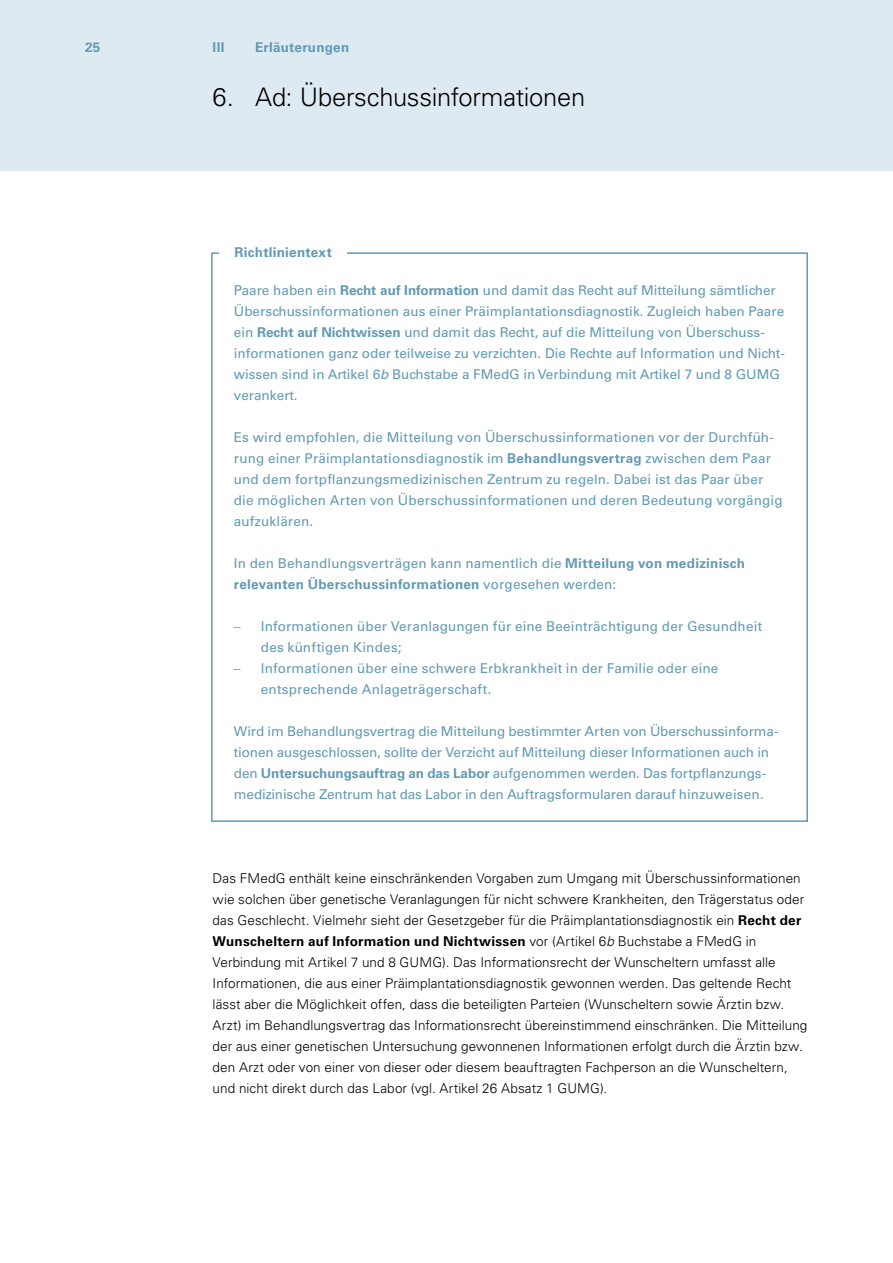
<style>
.page{position:relative;width:893px;height:1263px;background:#fff}
.page>*{position:absolute;margin:0;border:0;box-sizing:border-box;transform-origin:0 0}
.t1{font:300 25.5px "Univers LT Std";letter-spacing:-.01em;color:#000}
.t2{font:13.5px/21px "Univers LT Std";color:#629ab4}
.t3{font:300 13.5px/21px "Univers LT Std";letter-spacing:.005em;color:#000}
.t4{font:700 13.5px "Univers LT Std";letter-spacing:.015em;color:#629ab4}
.s1{font-weight:700}
.s2{font-style:italic}
.s3{font-weight:300}
</style>
<div class="page">
<div style="left:0;top:0;width:893px;height:170px;background:#deeaf1"></div>
<p class="t4" style="left:85px;top:39px;width:17px">25</p>
<p class="t4" style="left:213px;top:39px;width:13px">III</p>
<p class="t4" style="left:255px;top:39px;width:96px">Erläuterungen</p>
<p class="t4" style="left:213px;top:39px;width:72px">Richtlinien</p>
<h1 class="t1" style="left:213px;top:82px;width:374px">6. Ad: Überschussinformationen</h1>
<p class="t4" style="left:234px;top:244px;width:99px">Richtlinientext</p>
<p class="t2" style="left:234px;top:280px;width:552px">Paare haben ein <span class="s1">Recht auf Information</span> und damit das Recht auf Mitteilung sämtlicher Überschussinformationen aus einer Präimplantationsdiagnostik. Zugleich haben Paare ein <span class="s1">Recht auf Nichtwissen</span> und damit das Recht, auf die Mitteilung von Überschuss&shy;informationen ganz oder teilweise zu verzichten. Die Rechte auf Information und Nicht&shy;wissen sind in Artikel 6<span class="s2">b</span> Buchstabe a FMedG in Verbindung mit Artikel 7 und 8 GUMG verankert.</p>
<p class="t2" style="left:234px;top:427px;width:550px">Es wird empfohlen, die Mitteilung von Überschussinformationen vor der Durchfüh&shy;rung einer Präimplantationsdiagnostik im <span class="s1">Behandlungsvertrag</span> zwischen dem Paar und dem fortpflanzungsmedizinischen Zentrum zu regeln. Dabei ist das Paar über die möglichen Arten von Überschussinformationen und deren Bedeutung vorgängig aufzuklären.</p>
<p class="t2" style="left:234px;top:553px;width:513px">In den Behandlungsverträgen kann namentlich die <span class="s1">Mitteilung von medizinisch relevanten Überschussinformationen</span> vorgesehen werden:</p>
<p class="t2" style="left:261px;top:616px;width:503px;text-indent:-27px"><span class="s3">–</span> Informationen über Veranlagungen für eine Beeinträchtigung der Gesundheit des künftigen Kindes;</p>
<p class="t2" style="left:261px;top:658px;width:459px;text-indent:-27px"><span class="s3">–</span> Informationen über eine schwere Erbkrankheit in der Familie oder eine entsprechende Anlageträgerschaft.</p>
<p class="t2" style="left:234px;top:721px;width:546px">Wird im Behandlungsvertrag die Mitteilung bestimmter Arten von Überschussinforma&shy;tionen ausgeschlossen, sollte der Verzicht auf Mitteilung dieser Informationen auch in den <span class="s1">Untersuchungsauftrag an das Labor</span> aufgenommen werden. Das fortpflanzungs&shy;medizinische Zentrum hat das Labor in den Auftragsformularen darauf hinzuweisen.</p>
<p class="t3" style="left:213px;top:868px;width:596px">Das FMedG enthält keine einschränkenden Vorgaben zum Umgang mit Überschussinformationen wie solchen über genetische Veranlagungen für nicht schwere Krankheiten, den Trägerstatus oder das Geschlecht. Vielmehr sieht der Gesetzgeber für die Präimplantationsdiagnostik ein <span class="s1">Recht der Wunscheltern auf Information und Nichtwissen</span> vor (Artikel 6<span class="s2">b</span> Buchstabe a FMedG in Verbindung mit Artikel 7 und 8 GUMG). Das Informationsrecht der Wunscheltern umfasst alle Informationen, die aus einer Präimplantationsdiagnostik gewonnen werden. Das geltende Recht lässt aber die Möglichkeit offen, dass die beteiligten Parteien (Wunscheltern sowie Ärztin bzw.<br>Arzt) im Behandlungsvertrag das Informationsrecht übereinstimmend einschränken. Die Mitteilung der aus einer genetischen Untersuchung gewonnenen Informationen erfolgt durch die Ärztin bzw. den Arzt oder von einer von dieser oder diesem beauftragten Fachperson an die Wunscheltern, und nicht direkt durch das Labor (vgl. Artikel 26 Absatz 1 GUMG).</p>
</div>
